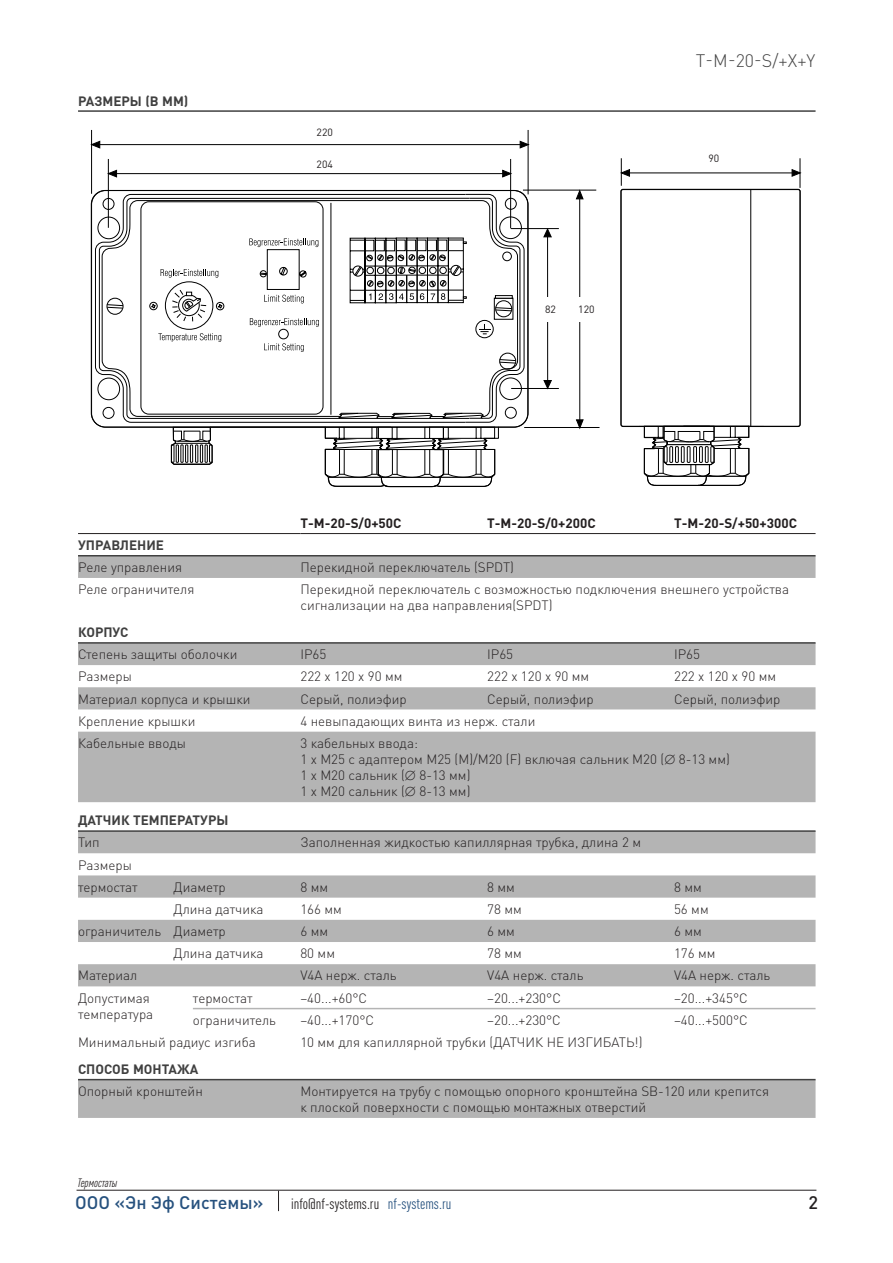
<style>
.page{position:relative;width:893px;height:1263px;background:#fff}
.page>*{position:absolute;margin:0;border:0;box-sizing:border-box;transform-origin:0 0}
.t1{font:500 18px "DIN Pro";color:#26517e}
.t2{font:500 18px "DIN Pro";color:#231f20}
.t3{font:300 17.85px "DIN Pro";color:#444}
.t4{font:condensed 15px "DIN Pro";color:#231f20}
.t5{font:300 13.35px/16px "DIN Pro";color:#231f20}
.t6{font:700 13.35px "DIN Pro";color:#231f20}
.t7{font:700 13.35px/22.2px "DIN Pro";color:#404040}
.t8{font:300 12.75px "DIN Pro";color:#444}
.t9{font:italic condensed 12px "DIN Pro";color:#231f20}
.t10{font:10.5px "DIN Pro";color:#231f20}
.s1{font-weight:700;color:#404040}
.s2{font-weight:300;color:#231f20}
.s3{color:#26517e}
</style>
<div class="page">
<hr style="left:77px;top:1190px;width:739px;height:1px;background:#231f20">
<svg style="left:278px;top:1191px;width:1px;height:20px"></svg>
<svg style="left:78px;top:556px;width:737px;height:562px"></svg>
<hr style="left:78px;top:1079px;width:737px;height:1px;background:#404040">
<hr style="left:78px;top:830px;width:737px;height:2px;background:#404040">
<hr style="left:78px;top:555px;width:737px;height:1px;background:#404040">
<hr style="left:78px;top:533px;width:222px;height:1px;background:#231f20">
<hr style="left:78px;top:642px;width:737px;height:2px;background:#404040">
<hr style="left:193px;top:1008px;width:622px;height:1px;background:#b4b4b4">
<hr style="left:300px;top:533px;width:515px;height:1px;background:#231f20">
<hr style="left:78px;top:110px;width:737px;height:2px;background:#404040">
<hr style="left:629px;top:173px;width:164px;height:1px;background:#000">
<svg style="left:792px;top:169px;width:10px;height:8px"></svg>
<svg style="left:620px;top:158px;width:10px;height:28px"></svg>
<hr style="left:800px;top:158px;width:1px;height:30px;background:#000">
<svg style="left:643px;top:427px;width:107px;height:59px"></svg>
<div style="left:621px;top:189px;width:179px;height:237px;border:1px solid #000;border-radius:2px"></div>
<hr style="left:750px;top:189px;width:1px;height:237px;background:#000">
<hr style="left:639px;top:426px;width:125px;height:1px;background:#000">
<svg style="left:95px;top:194px;width:56px;height:229px"></svg>
<div style="left:103px;top:198px;width:11px;height:12px;border:1px solid #000;border-radius:50%"></div>
<div style="left:98px;top:217px;width:22px;height:22px;border:1px solid #000;border-radius:50%"></div>
<div style="left:103px;top:407px;width:11px;height:12px;border:1px solid #000;border-radius:50%"></div>
<div style="left:98px;top:378px;width:22px;height:22px;border:1px solid #000;border-radius:50%"></div>
<svg style="left:102px;top:200px;width:49px;height:217px"></svg>
<svg style="left:140px;top:201px;width:11px;height:214px"></svg>
<hr style="left:579px;top:198px;width:1px;height:222px;background:#000">
<svg style="left:576px;top:419px;width:8px;height:10px"></svg>
<svg style="left:576px;top:189px;width:8px;height:10px"></svg>
<hr style="left:99px;top:144px;width:422px;height:1px;background:#000">
<svg style="left:90px;top:141px;width:10px;height:8px"></svg>
<svg style="left:520px;top:141px;width:10px;height:8px"></svg>
<hr style="left:547px;top:236px;width:1px;height:145px;background:#000">
<hr style="left:511px;top:388px;width:48px;height:1px;background:#000">
<hr style="left:524px;top:427px;width:75px;height:1px;background:#000">
<hr style="left:511px;top:228px;width:48px;height:1px;background:#000">
<hr style="left:523px;top:190px;width:73px;height:1px;background:#000">
<hr style="left:528px;top:130px;width:1px;height:64px;background:#000">
<hr style="left:91px;top:130px;width:1px;height:64px;background:#000">
<svg style="left:543px;top:380px;width:9px;height:8px"></svg>
<svg style="left:543px;top:228px;width:9px;height:9px"></svg>
<hr style="left:116px;top:173px;width:387px;height:1px;background:#000">
<svg style="left:107px;top:170px;width:10px;height:8px"></svg>
<svg style="left:502px;top:170px;width:10px;height:8px"></svg>
<hr style="left:510px;top:159px;width:1px;height:69px;background:#000">
<hr style="left:108px;top:159px;width:1px;height:69px;background:#000">
<div style="left:540px;top:297px;width:54px;height:25px;background:#fff"></div>
<svg style="left:151px;top:194px;width:374px;height:294px"></svg>
<svg style="left:665px;top:754px;width:10px;height:10px"></svg>
<svg style="left:405px;top:770px;width:10px;height:10px"></svg>
<svg style="left:405px;top:786px;width:10px;height:11px"></svg>
<p class="t7" style="left:78px;top:90px;width:112px">РАЗМЕРЫ (В ММ)</p>
<p class="t5" style="left:78px;top:533px;width:106px;line-height:22.2px"><span class="s1">УПРАВЛЕНИЕ<br></span>Реле управления</p>
<p class="t10" style="left:317px;top:125px;width:18px">220</p>
<p class="t10" style="left:317px;top:157px;width:18px">204</p>
<p class="t10" style="left:545px;top:302px;width:12px">82</p>
<p class="t10" style="left:578px;top:302px;width:18px">120</p>
<p class="t3" style="left:696px;top:48px;width:121px">T-M-20-S/+X+Y</p>
<p class="t10" style="left:708px;top:151px;width:12px">90</p>
<p class="t6" style="left:300px;top:514px;width:103px">T-M-20-S/0+50C</p>
<p class="t6" style="left:487px;top:514px;width:110px">T-M-20-S/0+200C</p>
<p class="t6" style="left:674px;top:514px;width:124px">T-M-20-S/+50+300C</p>
<p class="t5" style="left:300px;top:559px;width:215px">Перекидной переключатель (SPDT)</p>
<p class="t5" style="left:78px;top:581px;width:118px">Реле ограничителя</p>
<p class="t5" style="left:300px;top:581px;width:490px">Перекидной переключатель с возможностью подключения внешнего устройства сигнализации на два направления(SPDT)</p>
<p class="t5" style="left:78px;top:620px;width:161px;line-height:22.2px"><span class="s1">КОРПУС<br></span>Степень защиты оболочки</p>
<p class="t5" style="left:300px;top:646px;width:27px">IP65</p>
<p class="t5" style="left:487px;top:646px;width:27px">IP65</p>
<p class="t5" style="left:674px;top:646px;width:27px">IP65</p>
<p class="t5" style="left:78px;top:668px;width:55px">Размеры</p>
<p class="t5" style="left:300px;top:668px;width:104px">222 x 120 x 90 мм</p>
<p class="t5" style="left:487px;top:668px;width:104px">222 x 120 x 90 мм</p>
<p class="t5" style="left:674px;top:668px;width:104px">222 x 120 x 90 мм</p>
<p class="t5" style="left:78px;top:690px;width:174px">Материал корпуса и крышки</p>
<p class="t5" style="left:300px;top:690px;width:108px">Серый, полиэфир</p>
<p class="t5" style="left:487px;top:690px;width:108px">Серый, полиэфир</p>
<p class="t5" style="left:674px;top:690px;width:108px">Серый, полиэфир</p>
<p class="t5" style="left:78px;top:712px;width:119px">Крепление крышки</p>
<p class="t5" style="left:300px;top:712px;width:237px">4 невыпадающих винта из нерж. стали</p>
<p class="t5" style="left:78px;top:734px;width:109px">Кабельные вводы</p>
<p class="t5" style="left:300px;top:734px;width:431px">3 кабельных ввода:<br>1 x M25 с адаптером M25 (M)/M20 (F) включая сальник M20 ( 8-13 мм)<br>1 x M20 сальник ( 8-13 мм)<br>1 x M20 сальник ( 8-13 мм)</p>
<p class="t7" style="left:78px;top:809px;width:152px">ДАТЧИК ТЕМПЕРАТУРЫ<br><span class="s2">Тип</span></p>
<p class="t5" style="left:300px;top:834px;width:342px">Заполненная жидкостью капиллярная трубка, длина 2 м</p>
<p class="t5" style="left:78px;top:853px;width:61px;line-height:22.2px">Размеры термостат</p>
<p class="t5" style="left:174px;top:878px;width:54px">Диаметр</p>
<p class="t5" style="left:300px;top:878px;width:29px">8 мм</p>
<p class="t5" style="left:487px;top:878px;width:29px">8 мм</p>
<p class="t5" style="left:674px;top:878px;width:29px">8 мм</p>
<p class="t5" style="left:174px;top:900px;width:91px">Длина датчика</p>
<p class="t5" style="left:300px;top:900px;width:43px">166 мм</p>
<p class="t5" style="left:487px;top:900px;width:36px">78 мм</p>
<p class="t5" style="left:674px;top:900px;width:36px">56 мм</p>
<p class="t5" style="left:78px;top:923px;width:149px">ограничитель Диаметр</p>
<p class="t5" style="left:300px;top:923px;width:29px">6 мм</p>
<p class="t5" style="left:487px;top:923px;width:29px">6 мм</p>
<p class="t5" style="left:674px;top:923px;width:29px">6 мм</p>
<p class="t5" style="left:174px;top:945px;width:91px">Длина датчика</p>
<p class="t5" style="left:300px;top:945px;width:36px">80 мм</p>
<p class="t5" style="left:487px;top:945px;width:36px">78 мм</p>
<p class="t5" style="left:674px;top:945px;width:43px">176 мм</p>
<p class="t5" style="left:78px;top:967px;width:61px">Материал</p>
<p class="t5" style="left:300px;top:967px;width:98px">V4A нерж. сталь</p>
<p class="t5" style="left:487px;top:967px;width:98px">V4A нерж. сталь</p>
<p class="t5" style="left:674px;top:967px;width:98px">V4A нерж. сталь</p>
<p class="t5" style="left:78px;top:989px;width:77px">Допустимая температура</p>
<p class="t5" style="left:193px;top:989px;width:61px">термостат</p>
<p class="t5" style="left:300px;top:989px;width:68px">–40...+60°C</p>
<p class="t5" style="left:487px;top:989px;width:75px">–20...+230°C</p>
<p class="t5" style="left:674px;top:989px;width:75px">–20...+345°C</p>
<p class="t5" style="left:193px;top:1011px;width:85px">ограничитель</p>
<p class="t5" style="left:300px;top:1011px;width:75px">–40...+170°C</p>
<p class="t5" style="left:487px;top:1011px;width:75px">–20...+230°C</p>
<p class="t5" style="left:674px;top:1011px;width:75px">–40...+500°C</p>
<p class="t5" style="left:78px;top:1033px;width:179px">Минимальный радиус изгиба</p>
<p class="t5" style="left:300px;top:1033px;width:344px">10 мм для капиллярной трубки (ДАТЧИК НЕ ИЗГИБАТЬ!)</p>
<p class="t5" style="left:78px;top:1057px;width:126px;line-height:22.2px"><span class="s1">СПОСОБ МОНТАЖА<br></span>Опорный кронштейн</p>
<p class="t5" style="left:300px;top:1082px;width:470px">Монтируется на трубу с помощью опорного кронштейна SB-120 или крепится к плоской поверхности с помощью монтажных отверстий</p>
<p class="t9" style="left:78px;top:1174px;width:41px">Термостаты</p>
<p class="t8" style="left:78px;top:1176px;width:21px">208</p>
<h1 class="t1" style="left:75px;top:1188px;width:190px">ООО «Эн Эф Системы»</h1>
<p class="t4" style="left:291px;top:1193px;width:162px">info@nf-systems.ru <span class="s3">nf-systems.ru</span></p>
<p class="t2" style="left:808px;top:1188px;width:11px">2</p>
</div>
